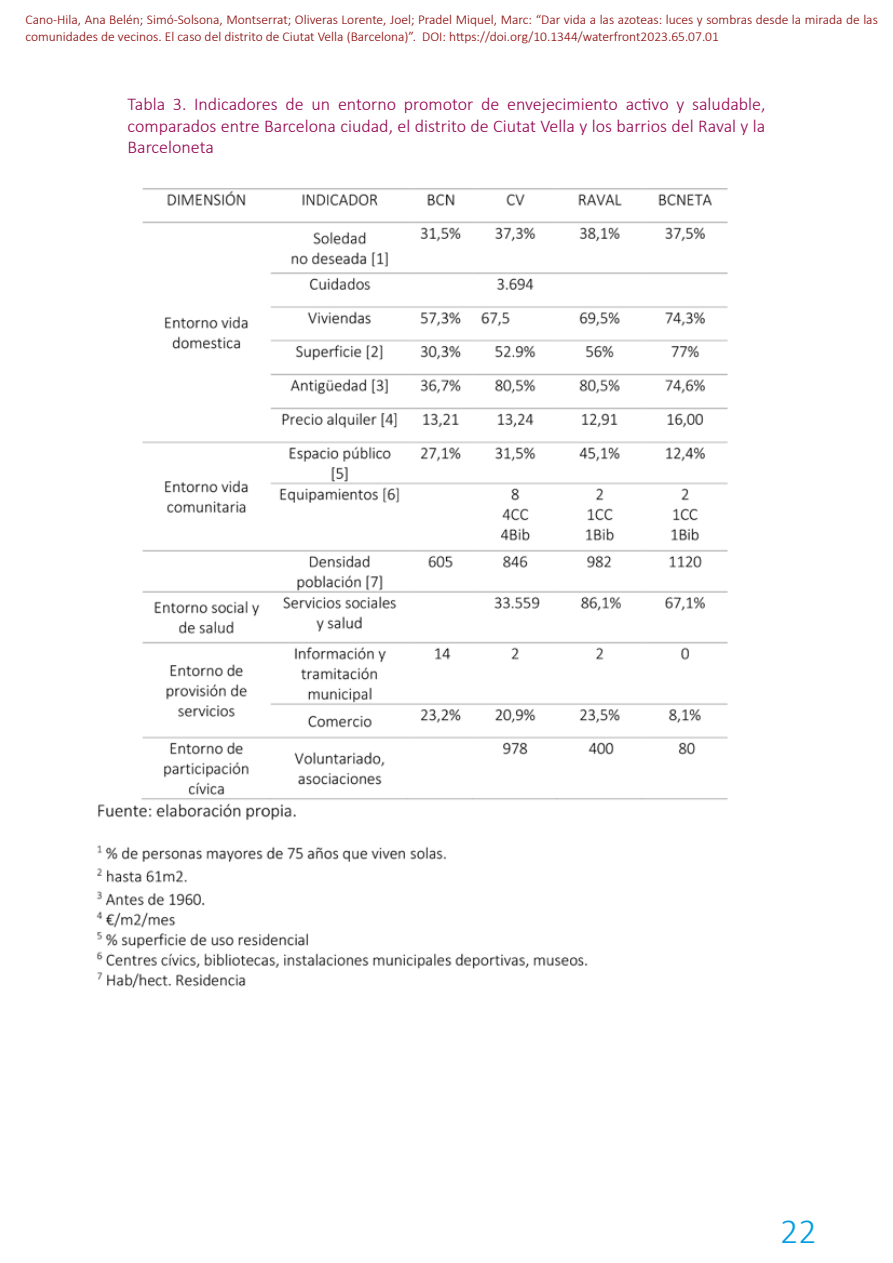
<style>
.page{position:relative;width:893px;height:1263px;background:#fff}
.page>*{position:absolute;margin:0;border:0;box-sizing:border-box;transform-origin:0 0}
.t1{font:300 36px "Calibri";color:#009ee0}
.t2{font:300 18px/21.6px "Calibri";color:#92004f;text-align:justify}
.t3{font:300 13.5px/16.2px "Calibri";color:#890000}
</style>
<div class="page">
<img style="left:96px;top:188px;width:632px;height:801px">
<p class="t3" style="left:26px;top:12px;width:854px">Cano-Hila, Ana Belén; Simó-Solsona, Montserrat; Oliveras Lorente, Joel; Pradel Miquel, Marc: “Dar vida a las azoteas: luces y sombras desde la mirada de las comunidades de vecinos. El caso del distrito de Ciutat Vella (Barcelona)”. DOI: https://doi.org/10.1344/waterfront2023.65.07.01</p>
<h2 class="t2" style="left:128px;top:93px;width:639px">Tabla 3. Indicadores de un entorno promotor de envejecimiento activo y saludable, comparados entre Barcelona ciudad, el distrito de Ciutat Vella y los barrios del Raval y la Barceloneta</h2>
<h1 class="t1" style="left:780px;top:1209px;width:38px">22</h1>
</div>
